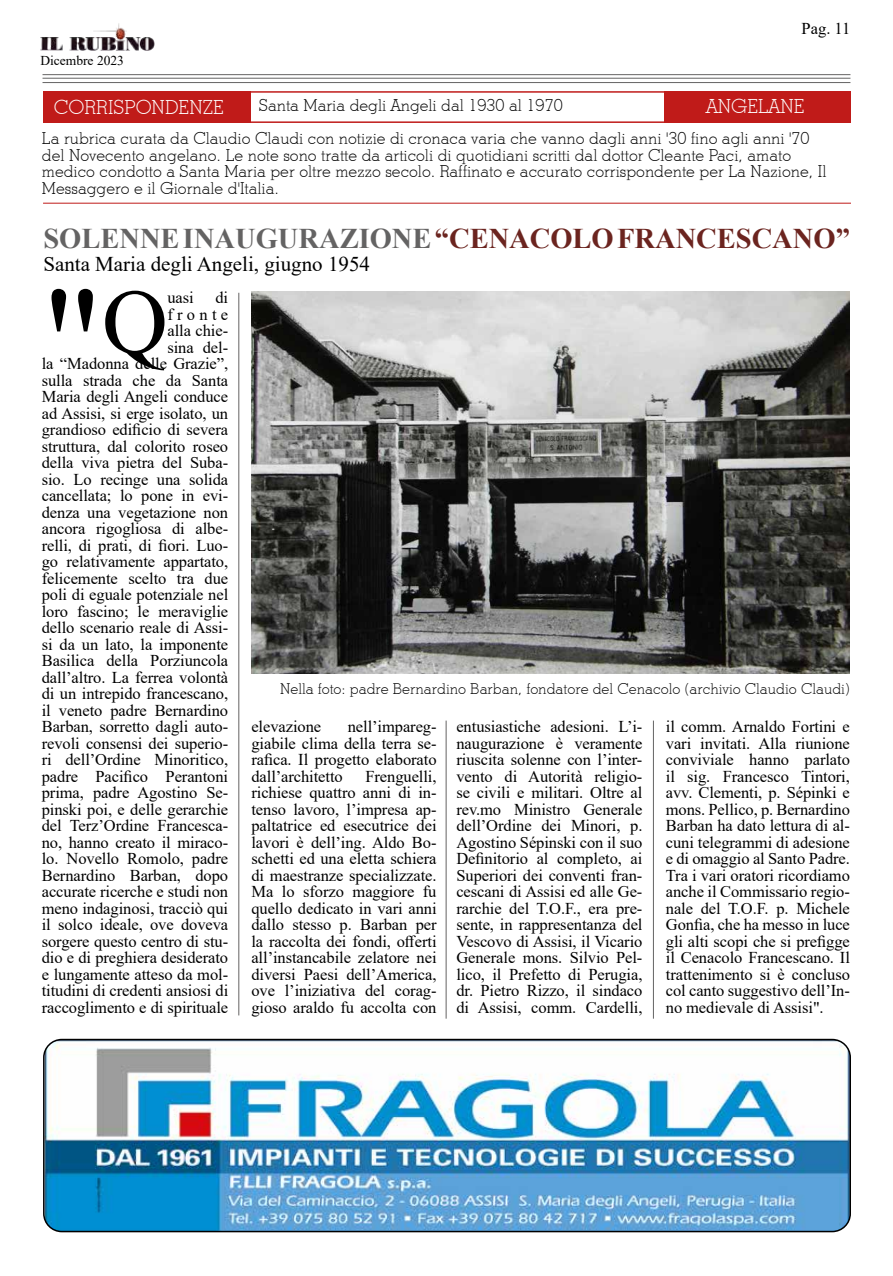
<style>
.page{position:relative;width:893px;height:1276px;background:#fff}
.page>*{position:absolute;margin:0;border:0;box-sizing:border-box;transform-origin:0 0}
.t1{font:149.4px "Times New Roman";color:#000}
.t2{font:700 28.5px "Times New Roman";color:#6b241f}
.t3{font:21px "Times New Roman";color:#000}
.t4{font:300 19.5px "Stymie BT";color:#fff}
.t5{font:16.5px/16.5px "Times New Roman";letter-spacing:-.005em;color:#000;text-align:justify}
.t6{font:300 16.5px/16.5px "Stymie BT";color:#000}
.t7{font:300 15px "Stymie BT";color:#000}
.t8{font:13.5px "Times New Roman";color:#000}
.s1{color:#646363}
</style>
<div class="page">
<img style="left:40px;top:23px;width:114px;height:27px">
<hr style="left:43px;top:82px;width:807px;height:1px;background:#646363">
<hr style="left:43px;top:78px;width:807px;height:1px;background:#646363">
<hr style="left:43px;top:74px;width:807px;height:1px;background:#646363">
<div style="left:229px;top:91px;width:482px;height:32px;background:#fff;border:2px solid #c01b19"></div>
<div style="left:43px;top:91px;width:207px;height:32px;background:#c01b19"></div>
<div style="left:665px;top:91px;width:186px;height:32px;background:#c01b19"></div>
<hr style="left:43px;top:203px;width:808px;height:1px;background:#c01b19">
<img style="left:251px;top:291px;width:598px;height:382px">
<img style="left:44px;top:1041px;width:806px;height:190px">
<div style="left:43px;top:1038px;width:808px;height:194px;border:2px solid #000;border-radius:18px"></div>
<hr style="left:238px;top:293px;width:1px;height:722px;background:#646363">
<hr style="left:446px;top:720px;width:1px;height:298px;background:#646363">
<hr style="left:653px;top:720px;width:1px;height:298px;background:#646363">
<p class="t8" style="left:40px;top:51px;width:85px">Dicembre 2023</p>
<p class="t5" style="left:802px;top:19px;width:50px">Pag. 11</p>
<p class="t4" style="left:54px;top:95px;width:172px">CORRISPONDENZE</p>
<p class="t6" style="left:259px;top:96px;width:305px">Santa Maria degli Angeli dal 1930 al 1970</p>
<p class="t4" style="left:706px;top:94px;width:100px">ANGELANE</p>
<p class="t6" style="left:42px;top:130px;width:786px">La rubrica curata da Claudio Claudi con notizie di cronaca varia che vanno dagli anni '30 fino agli anni '70 del Novecento angelano. Le note sono tratte da articoli di quotidiani scritti dal dottor Cleante Paci, amato medico condotto a Santa Maria per oltre mezzo secolo. Raffinato e accurato corrispondente per La Nazione, Il Messaggero e il Giornale d'Italia.</p>
<h2 class="t2" style="left:43px;top:218px;width:808px"><span class="s1">SOLENNE INAUGURAZIONE</span>“CENACOLO FRANCESCANO”</h2>
<p class="t3" style="left:43px;top:249px;width:328px">Santa Maria degli Angeli, giugno 1954</p>
<h1 class="t1" style="left:42px;top:235px;width:128px">"<sup>Q</sup></h1>
<p class="t5" style="left:167px;top:289px;width:28px">uasi</p>
<p class="t5" style="left:42px;top:289px;width:188px;text-align:right">di<br>fronte<br>alla chie-<br>sina del-<br>la “Madonna delle Grazie”, sulla strada che da Santa<br>Maria degli Angeli conduce ad Assisi, si erge isolato, un grandioso edificio di severa struttura, dal colorito roseo della viva pietra del Suba&shy;sio. Lo recinge una solida cancellata; lo pone in evi&shy;denza una vegetazione non ancora rigogliosa di albe&shy;relli, di prati, di fiori. Luo&shy;go relativamente appartato, felicemente scelto tra due poli di eguale potenziale nel loro fascino; le meraviglie dello scenario reale di Assi&shy;si da un lato, la imponente<br>Basilica della Porziuncola dall’altro. La ferrea volontà di un intrepido francescano, il veneto padre Bernardino<br>Barban, sorretto dagli auto&shy;revoli consensi dei superio&shy;ri dell’Ordine Minoritico, padre Pacifico Perantoni prima, padre Agostino Se&shy;pinski poi, e delle gerarchie del Terz’Ordine Francesca&shy;no, hanno creato il miraco&shy;lo. Novello Romolo, padre<br>Bernardino Barban, dopo accurate ricerche e studi non meno indaginosi, tracciò qui il solco ideale, ove doveva sorgere questo centro di stu&shy;dio e di preghiera desiderato e lungamente atteso da mol&shy;titudini di credenti ansiosi di raccoglimento e di spirituale</p>
<p class="t7" style="left:280px;top:679px;width:571px">Nella foto: padre Bernardino Barban, fondatore del Cenacolo (archivio Claudio Claudi)</p>
<p class="t5" style="left:251px;top:718px;width:187px;text-indent:96px">nell’impareg&shy;giabile clima della terra se&shy;rafica. Il progetto elaborato dall’architetto</p>
<p class="t5" style="left:251px;top:718px;width:71px">elevazione</p>
<p class="t5" style="left:251px;top:767px;width:187px;text-indent:114px">Frenguelli, richiese quattro anni di in&shy;tenso lavoro, l’impresa ap&shy;paltatrice ed esecutrice dei lavori è dell’ing. Aldo Bo&shy;schetti ed una eletta schiera di maestranze specializzate.<br>Ma lo sforzo maggiore fu quello dedicato in vari anni dallo stesso p. Barban per la raccolta dei fondi, offerti all’instancabile zelatore nei diversi Paesi dell’America, ove l’iniziativa del corag&shy;gioso araldo fu accolta con</p>
<p class="t5" style="left:456px;top:718px;width:188px">entusiastiche adesioni. L’i&shy;naugurazione è veramente riuscita solenne con l’inter&shy;vento di Autorità religio&shy;se civili e militari. Oltre al rev.mo Ministro Generale dell’Ordine dei Minori, p.<br>Agostino Sépinski con il suo Definitorio al completo, ai Superiori dei conventi fran&shy;cescani di Assisi ed alle Ge&shy;rarchie del T.O.F., era pre&shy;sente, in rappresentanza del Vescovo di Assisi, il Vicario Generale mons. Silvio Pel&shy;lico, il Prefetto di Perugia, dr. Pietro Rizzo, il sindaco di Assisi, comm. Cardelli,</p>
<p class="t5" style="left:666px;top:718px;width:186px">il comm. Arnaldo Fortini e vari invitati. Alla riunione conviviale hanno parlato il sig. Francesco Tintori, avv. Clementi, p. Sépinki e mons. Pellico, p. Bernardino Barban ha dato lettura di al&shy;cuni telegrammi di adesione e di omaggio al Santo Padre.<br>Tra i vari oratori ricordiamo anche il Commissario regio&shy;nale del T.O.F. p. Michele Gonfia, che ha messo in luce gli alti scopi che si prefigge il Cenacolo Francescano. Il trattenimento si è concluso col canto suggestivo dell’In&shy;no medievale di Assisi".</p>
</div>
